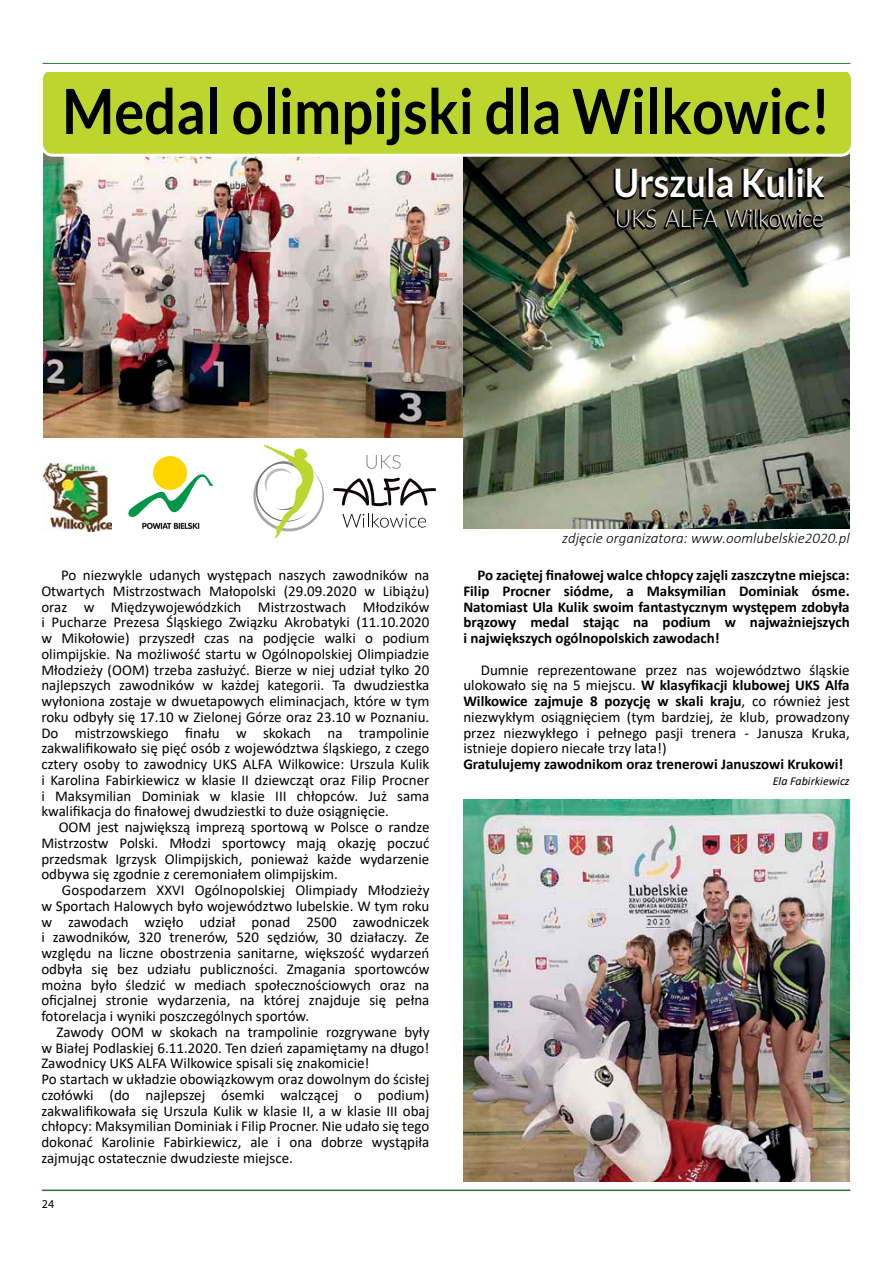
<style>
.page{position:relative;width:893px;height:1263px;background:#fff}
.page>*{position:absolute;margin:0;border:0;box-sizing:border-box;transform-origin:0 0}
.t1{font:700 62.4px "Lato";color:#000;scale:.9 1}
.t2{font:700 39.3px "Lato";color:#fff;scale:.9 1}
.t3{font:300 24.45px "Lato";color:#fff;scale:.9 1}
.t4{font:15px/15.8px "Calibri";color:#000;text-align:justify}
.t5{font:700 15px/15.8px "Calibri";color:#000;text-align:justify}
.t6{font:italic 300 15px "Calibri";color:#000}
.t7{font:italic 12px "Calibri";color:#000}
.t8{font:12px "Myriad Pro";color:#000}
.s1{font-weight:700}
</style>
<div class="page">
<hr style="left:42px;top:1189px;width:808px;height:2px;background:#307137">
<hr style="left:43px;top:63px;width:807px;height:1px;background:#307137">
<img style="left:464px;top:800px;width:386px;height:381px">
<img style="left:44px;top:157px;width:419px;height:280px">
<img style="left:464px;top:157px;width:386px;height:371px">
<div style="left:43px;top:72px;width:808px;height:85px;background:#bdd52f"></div>
<svg style="left:253px;top:444px;width:71px;height:95px"></svg>
<svg style="left:366px;top:455px;width:35px;height:14px"></svg>
<svg style="left:342px;top:513px;width:84px;height:15px"></svg>
<svg style="left:333px;top:477px;width:103px;height:29px"></svg>
<div style="left:153px;top:456px;width:34px;height:34px;background:#fed500;border-radius:50%"></div>
<svg style="left:128px;top:472px;width:85px;height:57px"></svg>
<img style="left:43px;top:463px;width:68px;height:69px">
<svg style="left:612px;top:137px;width:215px;height:105px;background:#545731"></svg>
<h1 class="t1" style="left:62px;top:76px;width:855px">Medal olimpijski dla Wilkowic!</h1>
<h2 class="t2" style="left:614px;top:160px;width:236px">Urszula Kulik</h2>
<h3 class="t3" style="left:615px;top:205px;width:234px">UKS ALFA Wilkowice</h3>
<p class="t4" style="left:41px;top:567px;width:390px;text-indent:20px">Po niezwykle udanych występach naszych zawodników na Otwartych Mistrzostwach Małopolski (29.09.2020 w Libiążu) oraz w Międzywojewódzkich Mistrzostwach Młodzików i Pucharze Prezesa Śląskiego Związku Akrobatyki (11.10.2020 w Mikołowie) przyszedł czas na podjęcie walki o podium olimpijskie. Na możliwość startu w Ogólnopolskiej Olimpiadzie Młodzieży (OOM) trzeba zasłużyć. Bierze w niej udział tylko 20 najlepszych zawodników w każdej kategorii. Ta dwudziestka wyłoniona zostaje w dwuetapowych eliminacjach, które w tym roku odbyły się 17.10 w Zielonej Górze oraz 23.10 w Poznaniu.<br>Do mistrzowskiego finału w skokach na trampolinie zakwalifikowało się pięć osób z województwa śląskiego, z czego cztery osoby to zawodnicy UKS ALFA Wilkowice: Urszula Kulik i Karolina Fabirkiewicz w klasie II dziewcząt oraz Filip Procner i Maksymilian Dominiak w klasie III chłopców. Już sama kwalifikacja do finałowej dwudziestki to duże osiągnięcie.</p>
<p class="t4" style="left:41px;top:819px;width:390px;text-indent:17px">OOM jest największą imprezą sportową w Polsce o randze Mistrzostw Polski. Młodzi sportowcy mają okazję poczuć przedsmak Igrzysk Olimpijskich, ponieważ każde wydarzenie odbywa się zgodnie z ceremoniałem olimpijskim.</p>
<p class="t4" style="left:41px;top:882px;width:390px;text-indent:21px">Gospodarzem XXVI Ogólnopolskiej Olimpiady Młodzieży w Sportach Halowych było województwo lubelskie. W tym roku w zawodach wzięło udział ponad 2500 zawodniczek i zawodników, 320 trenerów, 520 sędziów, 30 działaczy. Ze względu na liczne obostrzenia sanitarne, większość wydarzeń odbyła się bez udziału publiczności. Zmagania sportowców można było śledzić w mediach społecznościowych oraz na oficjalnej stronie wydarzenia, na której znajduje się pełna fotorelacja i wyniki poszczególnych sportów.</p>
<p class="t4" style="left:41px;top:1024px;width:390px;text-align:left;text-indent:15px">Zawody OOM w skokach na trampolinie rozgrywane były w Białej Podlaskiej 6.11.2020. Ten dzień zapamiętamy na długo!<br>Zawodnicy UKS ALFA Wilkowice spisali się znakomicie!<br>Po startach w układzie obowiązkowym oraz dowolnym do ścisłej czołówki (do najlepszej ósemki walczącej o podium) zakwalifikowała się Urszula Kulik w klasie II, a w klasie III obaj chłopcy: Maksymilian Dominiak i Filip Procner. Nie udało się tego dokonać Karolinie Fabirkiewicz, ale i ona dobrze wystąpiła zajmując ostatecznie dwudzieste miejsce.</p>
<p class="t8" style="left:42px;top:1196px;width:14px">24</p>
<p class="t6" style="left:562px;top:528px;width:289px">zdjęcie organizatora: www.oomlubelskie2020.pl</p>
<p class="t5" style="left:463px;top:567px;width:388px;text-indent:14px">Po zaciętej finałowej walce chłopcy zajęli zaszczytne miejsca:<br>Filip Procner siódme, a Maksymilian Dominiak ósme.<br>Natomiast Ula Kulik swoim fantastycznym występem zdobyła brązowy medal stając na podium w najważniejszych i największych ogólnopolskich zawodach!</p>
<p class="t4" style="left:463px;top:661px;width:388px;text-indent:17px">Dumnie reprezentowane przez nas województwo śląskie ulokowało się na 5 miejscu. <span class="s1">W klasyfikacji klubowej UKS Alfa Wilkowice zajmuje 8 pozycję w skali kraju</span>, co również jest niezwykłym osiągnięciem (tym bardziej, że klub, prowadzony przez niezwykłego i pełnego pasji trenera - Janusza Kruka, istnieje dopiero niecałe trzy lata!)</p>
<p class="t5" style="left:463px;top:756px;width:382px">Gratulujemy zawodnikom oraz trenerowi Januszowi Krukowi!</p>
<p class="t7" style="left:773px;top:772px;width:78px">Ela Fabirkiewicz</p>
</div>
